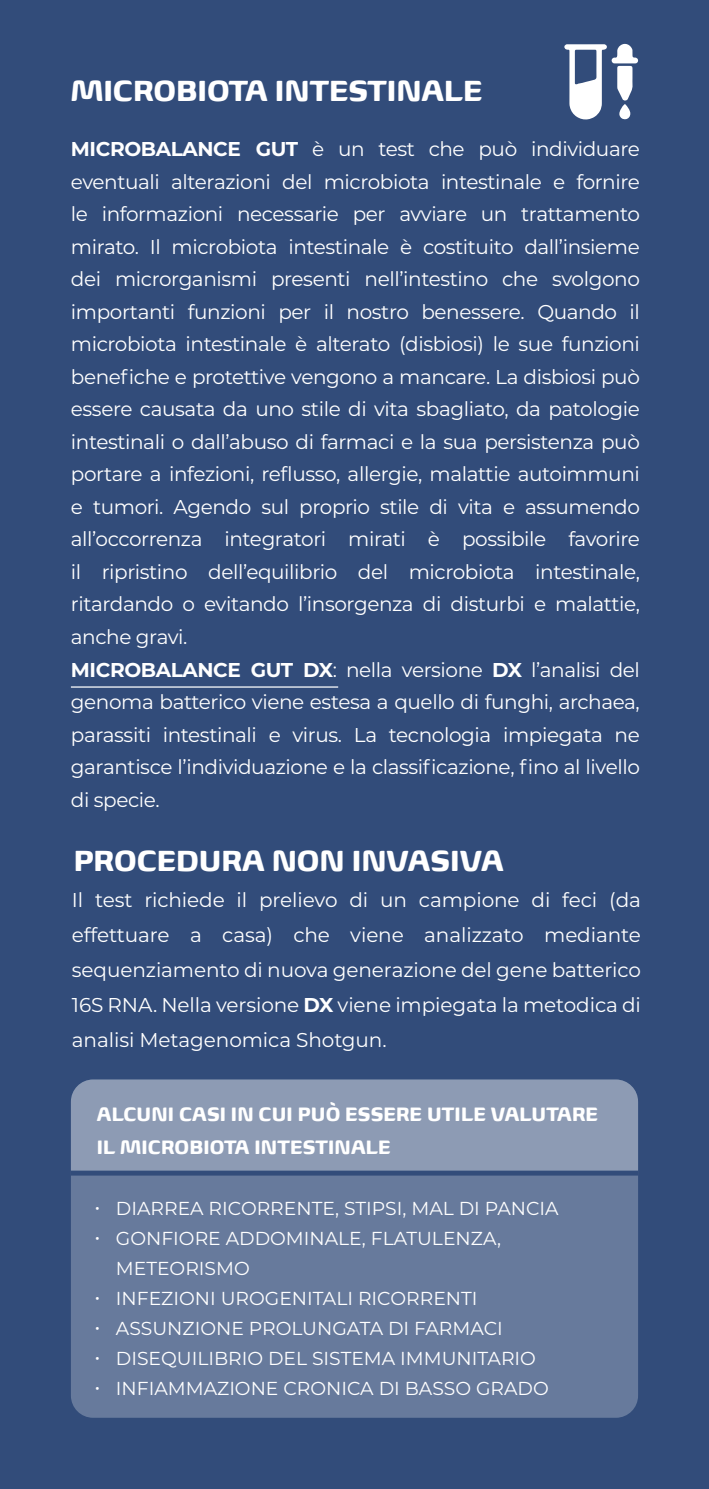
<style>
.page{position:relative;width:709px;height:1489px;background:#fff}
.page>*{position:absolute;margin:0;border:0;box-sizing:border-box;transform-origin:0 0}
.t1{font:700 30px "Biome W04";color:#fff}
.t2{font:20px/32.5px "Montserrat";letter-spacing:-.02em;color:#fff}
.t3{font:700 20px/32.5px "Biome W04";letter-spacing:.01em;color:#fff}
.t4{font:18.75px/30px "Montserrat";color:#fff}
.s1{font-weight:700}
</style>
<div class="page">
<div style="left:0;top:0;width:709px;height:1488px;background:#324c7a"></div>
<div style="left:71px;top:1079px;width:567px;height:338px;background:#677a9c;border-radius:22px"></div>
<div style="left:71px;top:1170px;width:567px;height:5px;background:#324c7a"></div>
<div style="left:71px;top:1079px;width:567px;height:91px;background:#8d9bb4"></div>
<svg style="left:564px;top:43px;width:74px;height:77px"></svg>
<hr style="left:71px;top:686px;width:267px;height:1px;background:#fff">
<h1 class="t1" style="left:71px;top:71px;width:413px">MICROBIOTA INTESTINALE</h1>
<p class="t2" style="left:71px;top:132px;width:570px"><span class="s1">MICROBALANCE GUT</span> è un test che può individuare eventuali alterazioni del microbiota intestinale e fornire le informazioni necessarie per avviare un trattamento mirato. Il microbiota intestinale è costituito dall’insieme dei microrganismi presenti nell’intestino che svolgono importanti funzioni per il nostro benessere. Quando il microbiota intestinale è alterato (disbiosi) le sue funzioni benefiche e protettive vengono a mancare. La disbiosi può essere causata da uno stile di vita sbagliato, da patologie intestinali o dall’abuso di farmaci e la sua persistenza può portare a infezioni, reflusso, allergie, malattie autoimmuni e tumori. Agendo sul proprio stile di vita e assumendo all’occorrenza integratori mirati è possibile favorire il ripristino dell’equilibrio del microbiota intestinale, ritardando o evitando l’insorgenza di disturbi e malattie, anche gravi.<br><span class="s1">MICROBALANCE GUT DX</span>: nella versione <span class="s1">DX</span> l’analisi del genoma batterico viene estesa a quello di funghi, archaea, parassiti intestinali e virus. La tecnologia impiegata ne garantisce l’individuazione e la classificazione, fino al livello di specie.</p>
<h1 class="t1" style="left:74px;top:840px;width:431px">PROCEDURA NON INVASIVA</h1>
<p class="t2" style="left:72px;top:881px;width:570px;line-height:35px;text-align:justify">Il test richiede il prelievo di un campione di feci (da effettuare a casa) che viene analizzato mediante sequenziamento di nuova generazione del gene batterico 16S RNA. Nella versione <span class="s1">DX</span> viene impiegata la metodica di analisi Metagenomica Shotgun.</p>
<p class="t3" style="left:97px;top:1097px;width:503px">ALCUNI CASI IN CUI PUÒ ESSERE UTILE VALUTARE<br>IL MICROBIOTA INTESTINALE</p>
<p class="t4" style="left:95px;top:1192px;width:465px">• DIARREA RICORRENTE, STIPSI, MAL DI PANCIA</p>
<p class="t4" style="left:116px;top:1222px;width:386px;text-indent:-21px">• GONFIORE ADDOMINALE, FLATULENZA,<br>METEORISMO</p>
<p class="t4" style="left:95px;top:1282px;width:384px">• INFEZIONI UROGENITALI RICORRENTI</p>
<p class="t4" style="left:95px;top:1312px;width:409px">• ASSUNZIONE PROLUNGATA DI FARMACI</p>
<p class="t4" style="left:95px;top:1342px;width:443px">• DISEQUILIBRIO DEL SISTEMA IMMUNITARIO</p>
<p class="t4" style="left:95px;top:1372px;width:455px">• INFIAMMAZIONE CRONICA DI BASSO GRADO</p>
</div>
